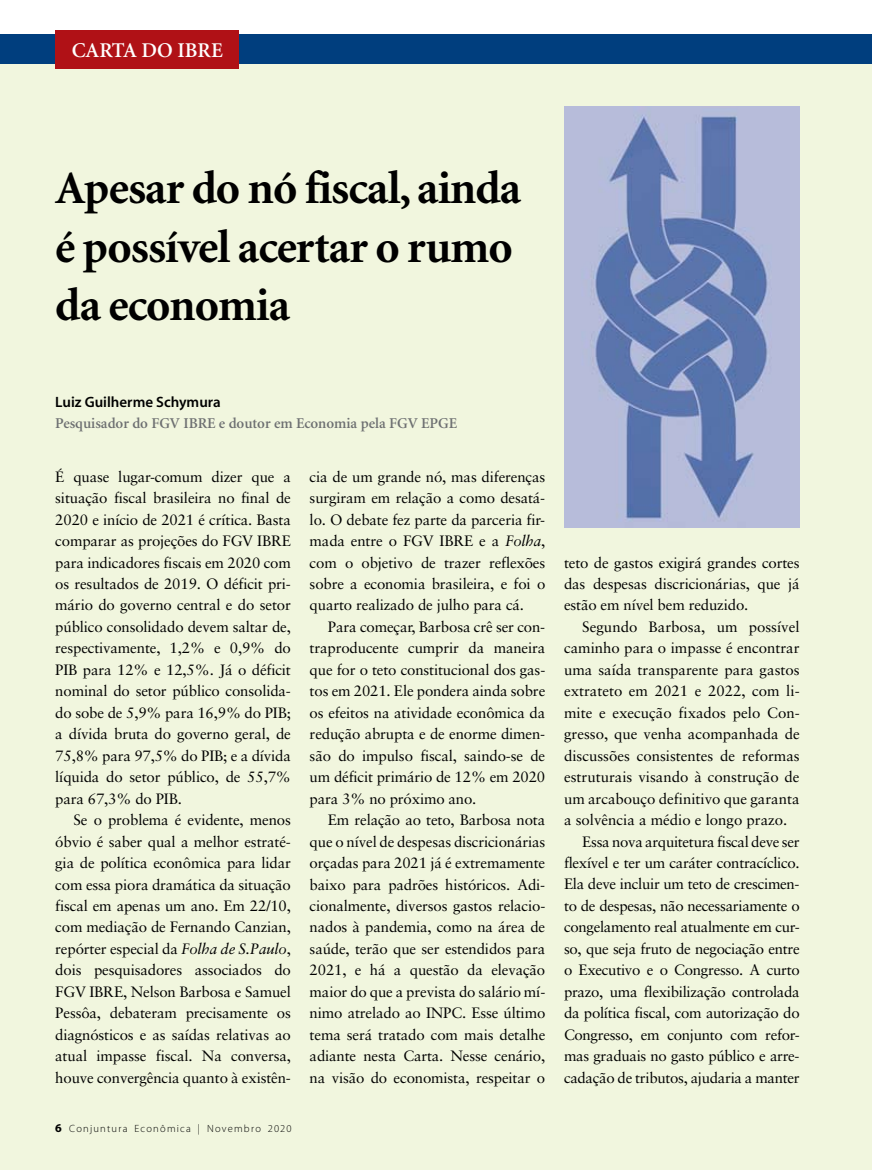
<style>
.page{position:relative;width:872px;height:1170px;background:#fff}
.page>*{position:absolute;margin:0;border:0;box-sizing:border-box;transform-origin:0 0}
.t1{font:46.5px/58.5px "Adobe Corp ID Minion Bd";letter-spacing:-.02em;color:#000}
.t2{font:21px "Adobe Corp ID Minion Sb";color:#fff}
.t3{font:15px/21.5px "Sabon";letter-spacing:-.01em;color:#000;text-align:justify}
.t4{font:15px "Adobe Corp ID Minion Sb";color:#6d6f71}
.t5{font:15px "Adobe Corp ID Myriad Sb";color:#000}
.t6{font:10.5px "Adobe Corp ID Myriad Lt";letter-spacing:.115em;color:#000}
.s1{font-style:italic}
.s2{font-family:"Adobe Corp ID Myriad Bd";font-size:12px}
</style>
<div class="page">
<div style="left:0;top:55px;width:872px;height:1114px;background:#f1f6de"></div>
<div style="left:0;top:34px;width:872px;height:30px;background:#003e7e"></div>
<div style="left:55px;top:30px;width:184px;height:38px;background:#b01116"></div>
<img style="left:564px;top:106px;width:235px;height:421px">
<h2 class="t2" style="left:72px;top:39px;width:152px">CARTA DO IBRE</h2>
<h1 class="t1" style="left:55px;top:160px;width:467px">Apesar do nó fiscal, ainda é possível acertar o rumo da economia</h1>
<p class="t5" style="left:55px;top:394px;width:167px">Luiz Guilherme Schymura</p>
<p class="t4" style="left:55px;top:415px;width:403px">Pesquisador do FGV IBRE e doutor em Economia pela FGV EPGE</p>
<p class="t3" style="left:55px;top:465px;width:237px">É quase lugar-comum dizer que a situação fiscal brasileira no final de 2020 e início de 2021 é crítica. Basta comparar as projeções do FGV IBRE para indicadores fiscais em 2020 com os resultados de 2019. O déficit pri&shy;mário do governo central e do setor público consolidado devem saltar de, respectivamente, 1,2% e 0,9% do PIB para 12% e 12,5%. Já o déficit nominal do setor público consolida&shy;do sobe de 5,9% para 16,9% do PIB; a dívida bruta do governo geral, de 75,8% para 97,5% do PIB; e a dívida líquida do setor público, de 55,7% para 67,3% do PIB.</p>
<p class="t3" style="left:55px;top:809px;width:237px;text-indent:18px">Se o problema é evidente, menos óbvio é saber qual a melhor estraté&shy;gia de política econômica para lidar com essa piora dramática da situação fiscal em apenas um ano. Em 22/10, com mediação de Fernando Canzian, repórter especial da <span class="s1">Folha de S.Paulo</span>, dois pesquisadores associados do FGV IBRE, Nelson Barbosa e Samuel Pessôa, debateram precisamente os diagnósticos e as saídas relativas ao atual impasse fiscal. Na conversa, houve convergência quanto à existên-</p>
<p class="t6" style="left:55px;top:1122px;width:238px"><span class="s2">6</span> Conjuntura Econômica | Novembro 2020</p>
<p class="t3" style="left:310px;top:465px;width:237px">cia de um grande nó, mas diferenças surgiram em relação a como desatá&shy;lo. O debate fez parte da parceria fir&shy;mada entre o FGV IBRE e a <span class="s1">Folha</span>, com o objetivo de trazer reflexões sobre a economia brasileira, e foi o quarto realizado de julho para cá.</p>
<p class="t3" style="left:310px;top:615px;width:237px;text-indent:18px">Para começar, Barbosa crê ser con&shy;traproducente cumprir da maneira que for o teto constitucional dos gas&shy;tos em 2021. Ele pondera ainda sobre os efeitos na atividade econômica da redução abrupta e de enorme dimen&shy;são do impulso fiscal, saindo-se de um déficit primário de 12% em 2020 para 3% no próximo ano.</p>
<p class="t3" style="left:310px;top:809px;width:237px;text-indent:18px">Em relação ao teto, Barbosa nota que o nível de despesas discricionárias orçadas para 2021 já é extremamente baixo para padrões históricos. Adi&shy;cionalmente, diversos gastos relacio&shy;nados à pandemia, como na área de saúde, terão que ser estendidos para 2021, e há a questão da elevação maior do que a prevista do salário mí&shy;nimo atrelado ao INPC. Esse último tema será tratado com mais detalhe adiante nesta Carta. Nesse cenário, na visão do economista, respeitar o</p>
<p class="t3" style="left:564px;top:551px;width:237px">teto de gastos exigirá grandes cortes das despesas discricionárias, que já estão em nível bem reduzido.</p>
<p class="t3" style="left:582px;top:615px;width:219px">Segundo Barbosa, um possível</p>
<p class="t3" style="left:564px;top:637px;width:237px">caminho para o impasse é encontrar</p>
<p class="t3" style="left:564px;top:658px;width:237px">uma saída transparente para gastos</p>
<p class="t3" style="left:564px;top:680px;width:237px">extrateto em 2021 e 2022, com li-</p>
<p class="t3" style="left:564px;top:701px;width:237px">mite e execução fixados pelo Con-</p>
<p class="t3" style="left:564px;top:723px;width:237px">gresso, que venha acompanhada de</p>
<p class="t3" style="left:564px;top:744px;width:237px">discussões consistentes de reformas</p>
<p class="t3" style="left:564px;top:766px;width:237px">estruturais visando à construção de</p>
<p class="t3" style="left:564px;top:787px;width:237px">um arcabouço definitivo que garanta</p>
<p class="t3" style="left:564px;top:808px;width:225px">a solvência a médio e longo prazo.</p>
<p class="t3" style="left:582px;top:830px;width:219px">Essa nova arquitetura fiscal deve ser</p>
<p class="t3" style="left:564px;top:851px;width:237px">flexível e ter um caráter contracíclico.</p>
<p class="t3" style="left:564px;top:873px;width:237px">Ela deve incluir um teto de crescimen-</p>
<p class="t3" style="left:564px;top:894px;width:237px">to de despesas, não necessariamente o</p>
<p class="t3" style="left:564px;top:916px;width:237px">congelamento real atualmente em cur-</p>
<p class="t3" style="left:564px;top:937px;width:237px">so, que seja fruto de negociação entre</p>
<p class="t3" style="left:564px;top:959px;width:237px">o Executivo e o Congresso. A curto</p>
<p class="t3" style="left:564px;top:980px;width:237px">prazo, uma flexibilização controlada</p>
<p class="t3" style="left:564px;top:1002px;width:237px">da política fiscal, com autorização do</p>
<p class="t3" style="left:564px;top:1023px;width:237px">Congresso, em conjunto com refor-</p>
<p class="t3" style="left:564px;top:1044px;width:237px">mas graduais no gasto público e arre-</p>
<p class="t3" style="left:564px;top:1066px;width:237px">cadação de tributos, ajudaria a manter</p>
</div>
